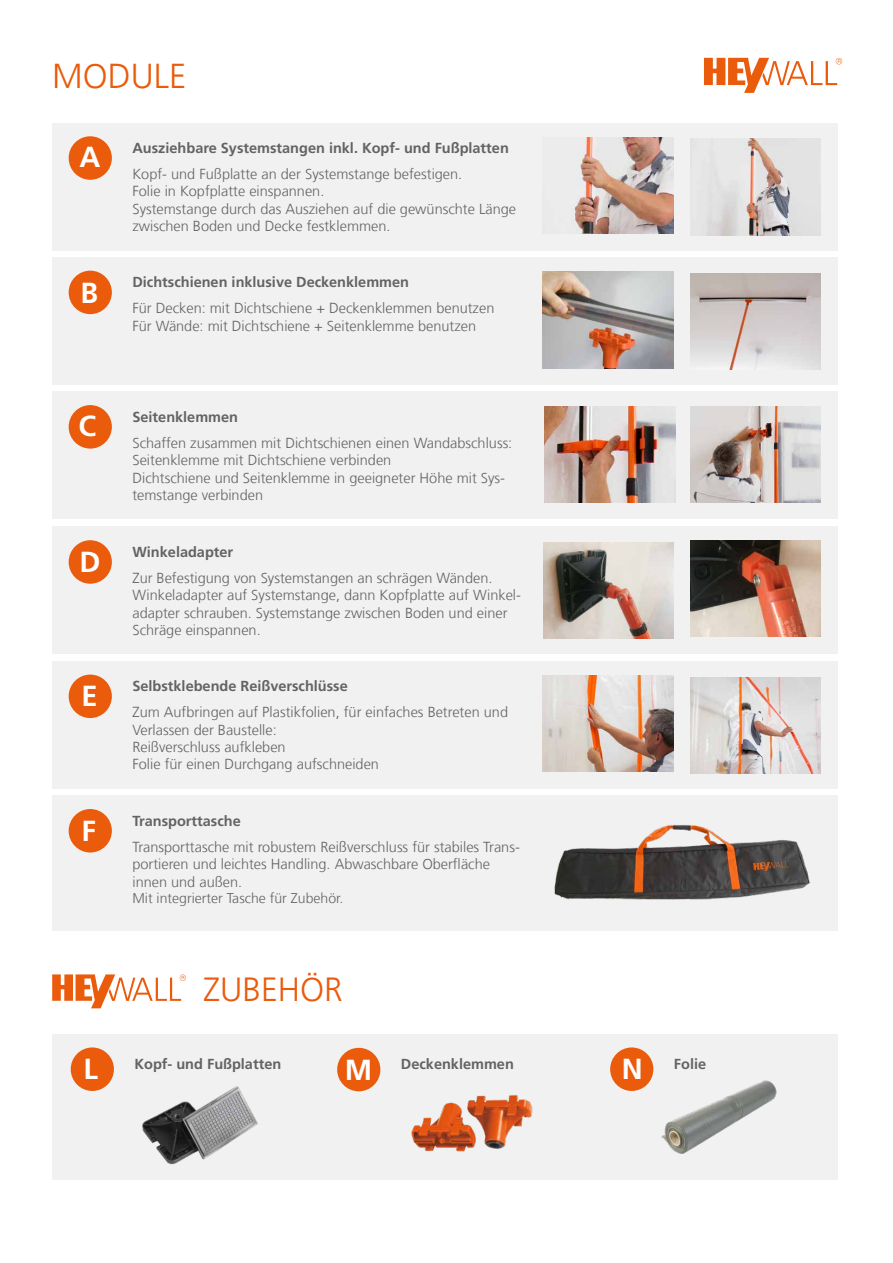
<style>
.page{position:relative;width:893px;height:1263px;background:#fff}
.page>*{position:absolute;margin:0;border:0;box-sizing:border-box;transform-origin:0 0}
.t1{font:300 34.5px "Frutiger LT Com";color:#ea5b0b}
.t2{font:300 33.45px "Frutiger LT Com";color:#ea5b0b}
.t3{font:700 29.1px "Frutiger LT Com";color:#fff}
.t4{font:300 14.55px/17.4px "Frutiger LT Com";color:#646363}
.t5{font:700 14.55px "Frutiger LT Com";color:#646363}
.t6{font:300 14.1px "Frutiger LT Com";color:#646363}
.s1{font-size:29.1px;color:#fff}
</style>
<div class="page">
<div style="left:52px;top:123px;width:785px;height:127px;background:#f1f1f1"></div>
<div style="left:69px;top:136px;width:43px;height:44px;background:#ea5b0b;border-radius:50%"></div>
<img style="left:572px;top:137px;width:101px;height:97px">
<img style="left:690px;top:139px;width:131px;height:96px">
<div style="left:52px;top:257px;width:785px;height:127px;background:#f1f1f1"></div>
<div style="left:69px;top:271px;width:43px;height:43px;background:#ea5b0b;border-radius:50%"></div>
<img style="left:543px;top:272px;width:130px;height:96px">
<img style="left:690px;top:273px;width:131px;height:96px">
<div style="left:52px;top:392px;width:785px;height:127px;background:#f1f1f1"></div>
<div style="left:69px;top:405px;width:43px;height:44px;background:#ea5b0b;border-radius:50%"></div>
<img style="left:690px;top:406px;width:131px;height:96px">
<img style="left:545px;top:406px;width:130px;height:96px">
<div style="left:52px;top:527px;width:785px;height:127px;background:#f1f1f1"></div>
<div style="left:69px;top:540px;width:43px;height:44px;background:#ea5b0b;border-radius:50%"></div>
<img style="left:543px;top:542px;width:130px;height:97px">
<div style="left:52px;top:661px;width:785px;height:127px;background:#f1f1f1"></div>
<div style="left:69px;top:674px;width:43px;height:44px;background:#ea5b0b;border-radius:50%"></div>
<img style="left:543px;top:676px;width:130px;height:96px">
<img style="left:690px;top:677px;width:131px;height:96px">
<div style="left:52px;top:796px;width:785px;height:135px;background:#f1f1f1"></div>
<div style="left:69px;top:809px;width:43px;height:43px;background:#ea5b0b;border-radius:50%"></div>
<img style="left:554px;top:825px;width:256px;height:75px">
<svg style="left:52px;top:974px;width:134px;height:34px"></svg>
<div style="left:52px;top:1034px;width:785px;height:146px;background:#f1f1f1"></div>
<div style="left:71px;top:1047px;width:43px;height:44px;background:#ea5b0b;border-radius:50%"></div>
<div style="left:337px;top:1048px;width:43px;height:43px;background:#ea5b0b;border-radius:50%"></div>
<div style="left:610px;top:1047px;width:43px;height:44px;background:#ea5b0b;border-radius:50%"></div>
<img style="left:142px;top:1086px;width:116px;height:79px">
<img style="left:411px;top:1095px;width:122px;height:57px">
<img style="left:661px;top:1080px;width:116px;height:74px">
<svg style="left:704px;top:58px;width:138px;height:35px"></svg>
<img style="left:690px;top:540px;width:131px;height:96px">
<h1 class="t1" style="left:52px;top:56px;width:136px">MODULE</h1>
<h3 class="t3" style="left:79px;top:140px;width:22px">A</h3>
<p class="t5" style="left:132px;top:139px;width:378px">Ausziehbare Systemstangen inkl. Kopf- und Fußplatten</p>
<p class="t4" style="left:132px;top:165px;width:385px">Kopf- und Fußplatte an der Systemstange befestigen.<br>Folie in Kopfplatte einspannen.<br>Systemstange durch das Ausziehen auf die gewünschte Länge zwischen Boden und Decke festklemmen.</p>
<h3 class="t3" style="left:80px;top:275px;width:19px">B</h3>
<p class="t5" style="left:132px;top:274px;width:278px">Dichtschienen inklusive Deckenklemmen</p>
<p class="t4" style="left:132px;top:300px;width:363px">Für Decken: mit Dichtschiene + Deckenklemmen benutzen<br>Für Wände: mit Dichtschiene + Seitenklemme benutzen</p>
<h3 class="t3" style="left:78px;top:409px;width:19px">C</h3>
<p class="t5" style="left:132px;top:408px;width:107px">Seitenklemmen</p>
<p class="t4" style="left:132px;top:434px;width:381px">Schaffen zusammen mit Dichtschienen einen Wandabschluss:<br>Seitenklemme mit Dichtschiene verbinden<br>Dichtschiene und Seitenklemme in geeigneter Höhe mit Sys&shy;temstange verbinden</p>
<h3 class="t3" style="left:79px;top:545px;width:22px">D</h3>
<p class="t5" style="left:132px;top:543px;width:102px">Winkeladapter</p>
<p class="t4" style="left:132px;top:569px;width:390px">Zur Befestigung von Systemstangen an schrägen Wänden.<br>Winkeladapter auf Systemstange, dann Kopfplatte auf Winkel&shy;adapter schrauben. Systemstange zwischen Boden und einer Schräge einspannen.</p>
<h3 class="t3" style="left:81px;top:678px;width:18px">E</h3>
<p class="t5" style="left:132px;top:677px;width:217px">Selbstklebende Reißverschlüsse</p>
<p class="t4" style="left:132px;top:704px;width:377px">Zum Aufbringen auf Plastikfolien, für einfaches Betreten und Verlassen der Baustelle:<br>Reißverschluss aufkleben<br>Folie für einen Durchgang aufschneiden</p>
<h3 class="t3" style="left:81px;top:814px;width:16px">F</h3>
<p class="t5" style="left:132px;top:812px;width:110px">Transporttasche</p>
<p class="t4" style="left:132px;top:838px;width:389px">Transporttasche mit robustem Reißverschluss für stabiles Trans&shy;portieren und leichtes Handling. Abwaschbare Oberfläche innen und außen.</p>
<p class="t6" style="left:132px;top:890px;width:212px">Mit integrierter Tasche für Zubehör.</p>
<h2 class="t2" style="left:204px;top:969px;width:141px">ZUBEHÖR</h2>
<h3 class="t3" style="left:84px;top:1052px;width:16px">L</h3>
<p class="t5" style="left:134px;top:1055px;width:148px">Kopf- und Fußplatten</p>
<p class="t5" style="left:345px;top:1056px;width:171px"><span class="s1">M</span> Deckenklemmen</p>
<p class="t5" style="left:622px;top:1055px;width:86px"><span class="s1">N</span> Folie</p>
</div>
